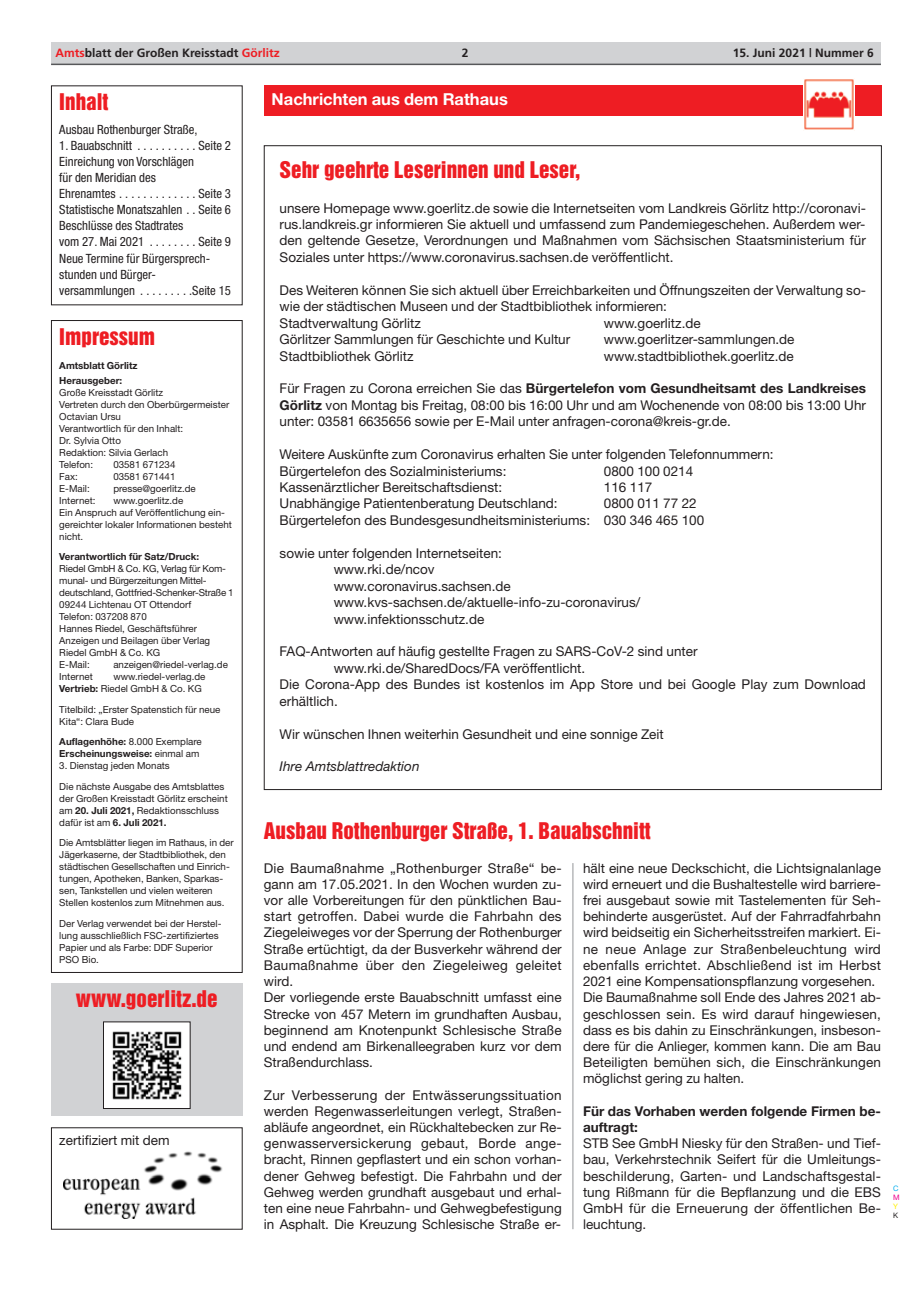
<style>
.page{position:relative;width:915px;height:1293px;background:#fff}
.page>*{position:absolute;margin:0;border:0;box-sizing:border-box;transform-origin:0 0}
.t1{font:21px "Helvetica Inserat";color:#ee1d23}
.t2{font:700 16.5px "Helvetica Neue";color:#fff}
.t3{font:13.5px/16.2px "Helvetica Neue";color:#231f20}
.t4{font:700 13.5px/16.2px "Helvetica Neue";color:#231f20}
.t5{font:italic 13.5px "Helvetica Neue";color:#231f20}
.t6{font:condensed 12.75px/16px "Helvetica Neue";color:#231f20}
.t7{font:700 12px "Frutiger";color:#231f20}
.t8{font:9.75px/12px "Helvetica Neue";color:#231f20}
.t9{font:700 9.75px/14.5px "Helvetica Neue";color:#231f20}
.t10{font:7.5px "Helvetica Neue";color:#00aeef}
.t11{font:7.5px "Helvetica Neue";color:#ed028c}
.t12{font:7.5px "Helvetica Neue";color:#fff101}
.t13{font:7.5px "Helvetica Neue";color:#231f20}
.s1{color:#ee1d23}
.s2{font-weight:700}
.s3{font-weight:400}
</style>
<div class="page">
<div style="left:51px;top:43px;width:829px;height:21px;background:#d1d2d4"></div>
<hr style="left:51px;top:64px;width:829px;height:1px;background:#57585a">
<img style="left:64px;top:1151px;width:159px;height:67px">
<div style="left:51px;top:983px;width:191px;height:132px;background:#d1d2d4"></div>
<svg style="left:51px;top:320px;width:192px;height:789px"></svg>
<div style="left:264px;top:86px;width:616px;height:30px;background:#ee1d23"></div>
<img style="left:802px;top:79px;width:52px;height:51px">
<hr style="left:572px;top:863px;width:1px;height:366px;background:#939598">
<p class="t7" style="left:55px;top:48px;width:226px"><span class="s1">Amts</span>blatt der Großen Kreisstadt <span class="s1">Görlitz</span></p>
<p class="t7" style="left:461px;top:48px;width:8px">2</p>
<p class="t7" style="left:732px;top:48px;width:142px">15. Juni 2021 | Nummer 6</p>
<h1 class="t1" style="left:59px;top:94px;width:51px">Inhalt</h1>
<p class="t6" style="left:59px;top:122px;width:140px">Ausbau Rothenburger Straße,</p>
<p class="t6" style="left:59px;top:138px;width:173px">1. Bauabschnitt . . . . . . . . . . Seite 2<br>Einreichung von Vorschlägen<br>für den Meridian des<br>Ehrenamtes . . . . . . . . . . . . . Seite 3<br>Statistische Monatszahlen . . Seite 6<br>Beschlüsse des Stadtrates<br>vom 27. Mai 2021 . . . . . . . . Seite 9<br>Neue Termine für Bürgersprech&shy;stunden und Bürger&shy;versammlungen . . . . . . . . .Seite 15</p>
<h1 class="t1" style="left:59px;top:328px;width:97px">Impressum</h1>
<p class="t9" style="left:59px;top:359px;width:80px">Amtsblatt Görlitz<br>Herausgeber:</p>
<p class="t8" style="left:59px;top:387px;width:171px">Große Kreisstadt Görlitz<br>Vertreten durch den Oberbürgermeister<br>Octavian Ursu<br>Verantwortlich für den Inhalt:<br>Dr. Sylvia Otto<br>Redaktion: Silvia Gerlach<br>Telefon:</p>
<p class="t8" style="left:113px;top:459px;width:64px">03581 671234</p>
<p class="t8" style="left:59px;top:471px;width:20px">Fax:</p>
<p class="t8" style="left:113px;top:471px;width:64px">03581 671441</p>
<p class="t8" style="left:59px;top:483px;width:32px">E-Mail:</p>
<p class="t8" style="left:113px;top:483px;width:84px">presse@goerlitz.de</p>
<p class="t8" style="left:59px;top:495px;width:38px">Internet:</p>
<p class="t8" style="left:59px;top:495px;width:174px;text-indent:54px">www.goerlitz.de<br>Ein Anspruch auf Veröffentlichung ein&shy;gereichter lokaler Informationen besteht nicht.</p>
<p class="t9" style="left:59px;top:550px;width:141px">Verantwortlich für Satz/Druck:</p>
<p class="t8" style="left:59px;top:563px;width:176px">Riedel GmbH &amp; Co. KG, Verlag für Kom&shy;munal- und Bürgerzeitungen Mittel&shy;deutschland, Gottfried-Schenker-Straße 1<br>09244 Lichtenau OT Ottendorf<br>Telefon: 037208 870<br>Hannes Riedel, Geschäftsführer<br>Anzeigen und Beilagen über Verlag<br>Riedel GmbH &amp; Co. KG<br>E-Mail:</p>
<p class="t8" style="left:113px;top:659px;width:116px">anzeigen@riedel-verlag.de</p>
<p class="t8" style="left:59px;top:671px;width:148px;text-indent:54px">www.riedel-verlag.de<br><span class="s2">Vertrieb:</span> Riedel GmbH &amp; Co. KG</p>
<p class="t8" style="left:59px;top:704px;width:163px">Titelbild: „Erster Spatenstich für neue<br>Kita“: Clara Bude</p>
<p class="t9" style="left:59px;top:736px;width:144px;line-height:12px">Auflagenhöhe: <span class="s3">8.000 Exemplare<br></span>Erscheinungsweise: <span class="s3">einmal am</span></p>
<p class="t8" style="left:59px;top:756px;width:166px;line-height:20.5px">3. Dienstag jeden Monats<br>Die nächste Ausgabe des Amtsblattes</p>
<p class="t8" style="left:59px;top:793px;width:170px">der Großen Kreisstadt Görlitz erscheint am <span class="s2">20. Juli 2021,</span> Redaktionsschluss dafür ist am <span class="s2">6. Juli 2021.</span></p>
<p class="t8" style="left:59px;top:837px;width:176px">Die Amtsblätter liegen im Rathaus, in der Jägerkaserne, der Stadtbibliothek, den städtischen Gesellschaften und Einrich&shy;tungen, Apotheken, Banken, Sparkas&shy;sen, Tankstellen und vielen weiteren Stellen kostenlos zum Mitnehmen aus.</p>
<p class="t8" style="left:59px;top:918px;width:164px">Der Verlag verwendet bei der Herstel&shy;lung ausschließlich FSC-zertifiziertes<br>Papier und als Farbe: DDF Superior<br>PSO Bio.</p>
<p class="t8" style="left:59px;top:671px;width:35px">Internet</p>
<h1 class="t1" style="left:76px;top:990px;width:143px">www.goerlitz.de</h1>
<p class="t3" style="left:59px;top:1133px;width:112px">zertifiziert mit dem</p>
<p class="t2" style="left:271px;top:93px;width:238px">Nachrichten aus dem Rathaus</p>
<h1 class="t1" style="left:279px;top:161px;width:302px">Sehr geehrte Leserinnen und Leser,</h1>
<p class="t3" style="left:279px;top:201px;width:587px;text-align:justify">unsere Homepage www.goerlitz.de sowie die Internetseiten vom Landkreis Görlitz http://coronavi&shy;rus.landkreis.gr informieren Sie aktuell und umfassend zum Pandemiegeschehen. Außerdem wer&shy;den geltende Gesetze, Verordnungen und Maßnahmen vom Sächsischen Staatsministerium für Soziales unter https://www.coronavirus.sachsen.de veröffentlicht.</p>
<p class="t3" style="left:279px;top:283px;width:587px">Des Weiteren können Sie sich aktuell über Erreichbarkeiten und Öffnungszeiten der Verwaltung so&shy;wie der städtischen Museen und der Stadtbibliothek informieren:<br>Stadtverwaltung Görlitz</p>
<p class="t3" style="left:603px;top:316px;width:98px">www.goerlitz.de</p>
<p class="t3" style="left:279px;top:332px;width:292px">Görlitzer Sammlungen für Geschichte und Kultur</p>
<p class="t3" style="left:603px;top:332px;width:192px">www.goerlitzer-sammlungen.de</p>
<p class="t3" style="left:279px;top:349px;width:135px">Stadtbibliothek Görlitz</p>
<p class="t3" style="left:603px;top:349px;width:191px">www.stadtbibliothek.goerlitz.de</p>
<p class="t3" style="left:279px;top:382px;width:587px;text-align:justify">Für Fragen zu Corona erreichen Sie das <span class="s2">Bürgertelefon vom Gesundheitsamt des Landkreises Görlitz</span> von Montag bis Freitag, 08:00 bis 16:00 Uhr und am Wochenende von 08:00 bis 13:00 Uhr unter: 03581 6635656 sowie per E-Mail unter anfragen-corona@kreis-gr.de.</p>
<p class="t3" style="left:279px;top:447px;width:495px">Weitere Auskünfte zum Coronavirus erhalten Sie unter folgenden Telefonnummern:<br>Bürgertelefon des Sozialministeriums:</p>
<p class="t3" style="left:603px;top:464px;width:91px">0800 100 0214</p>
<p class="t3" style="left:279px;top:480px;width:224px">Kassenärztlicher Bereitschaftsdienst:</p>
<p class="t3" style="left:603px;top:480px;width:50px">116 117</p>
<p class="t3" style="left:279px;top:497px;width:279px">Unabhängige Patientenberatung Deutschland:</p>
<p class="t3" style="left:279px;top:497px;width:426px;text-indent:324px">0800 011 77 22<br>Bürgertelefon des Bundesgesundheitsministeriums: 030 346 465 100</p>
<p class="t3" style="left:333px;top:546px;width:308px;text-indent:-54px">sowie unter folgenden Internetseiten:<br>www.rki.de/ncov<br>www.coronavirus.sachsen.de www.kvs-sachsen.de/aktuelle-info-zu-coronavirus/ www.infektionsschutz.de</p>
<p class="t3" style="left:279px;top:645px;width:419px">FAQ-Antworten auf häufig gestellte Fragen zu SARS-CoV-2 sind unter</p>
<p class="t3" style="left:333px;top:661px;width:253px">www.rki.de/SharedDocs/FA veröffentlicht.</p>
<p class="t3" style="left:279px;top:677px;width:587px">Die Corona-App des Bundes ist kostenlos im App Store und bei Google Play zum Download</p>
<p class="t3" style="left:279px;top:694px;width:60px">erhältlich.</p>
<p class="t3" style="left:279px;top:727px;width:385px">Wir wünschen Ihnen weiterhin Gesundheit und eine sonnige Zeit</p>
<p class="t5" style="left:279px;top:762px;width:141px">Ihre Amtsblattredaktion</p>
<h1 class="t1" style="left:264px;top:822px;width:388px">Ausbau Rothenburger Straße, 1. Bauabschnitt</h1>
<p class="t3" style="left:264px;top:861px;width:299px">Die Baumaßnahme „Rothenburger Straße“ be&shy;gann am 17.05.2021. In den Wochen wurden zu&shy;vor alle Vorbereitungen für den pünktlichen Bau&shy;start getroffen. Dabei wurde die Fahrbahn des Ziegeleiweges vor der Sperrung der Rothenburger Straße ertüchtigt, da der Busverkehr während der Baumaßnahme über den Ziegeleiweg geleitet wird.<br>Der vorliegende erste Bauabschnitt umfasst eine Strecke von 457 Metern im grundhaften Ausbau, beginnend am Knotenpunkt Schlesische Straße und endend am Birkenalleegraben kurz vor dem Straßendurchlass.</p>
<p class="t3" style="left:264px;top:1088px;width:299px;text-align:justify">Zur Verbesserung der Entwässerungssituation werden Regenwasserleitungen verlegt, Straßen&shy;abläufe angeordnet, ein Rückhaltebecken zur Re&shy;genwasserversickerung gebaut, Borde ange&shy;bracht, Rinnen gepflastert und ein schon vorhan&shy;dener Gehweg befestigt. Die Fahrbahn und der Gehweg werden grundhaft ausgebaut und erhal&shy;ten eine neue Fahrbahn- und Gehwegbefestigung in Asphalt. Die Kreuzung Schlesische Straße er-</p>
<p class="t3" style="left:583px;top:861px;width:299px">hält eine neue Deckschicht, die Lichtsignalanlage wird erneuert und die Bushaltestelle wird barriere&shy;frei ausgebaut sowie mit Tastelementen für Seh&shy;behinderte ausgerüstet. Auf der Fahrradfahrbahn wird beidseitig ein Sicherheitsstreifen markiert. Ei&shy;ne neue Anlage zur Straßenbeleuchtung wird ebenfalls errichtet. Abschließend ist im Herbst 2021 eine Kompensationspflanzung vorgesehen.<br>Die Baumaßnahme soll Ende des Jahres 2021 ab&shy;geschlossen sein. Es wird darauf hingewiesen, dass es bis dahin zu Einschränkungen, insbeson&shy;dere für die Anlieger, kommen kann. Die am Bau Beteiligten bemühen sich, die Einschränkungen möglichst gering zu halten.</p>
<p class="t4" style="left:583px;top:1104px;width:299px">Für das Vorhaben werden folgende Firmen be&shy;auftragt:</p>
<p class="t3" style="left:583px;top:1136px;width:299px;text-align:justify">STB See GmbH Niesky für den Straßen- und Tief&shy;bau, Verkehrstechnik Seifert für die Umleitungs&shy;beschilderung, Garten- und Landschaftsgestal&shy;tung Rißmann für die Bepflanzung und die EBS GmbH für die Erneuerung der öffentlichen Be&shy;leuchtung.</p>
<p class="t10" style="left:892px;top:1185px;width:7px">C</p>
<p class="t11" style="left:892px;top:1194px;width:8px">M</p>
<p class="t12" style="left:892px;top:1203px;width:6px">Y</p>
<p class="t13" style="left:892px;top:1212px;width:7px">K</p>
</div>
